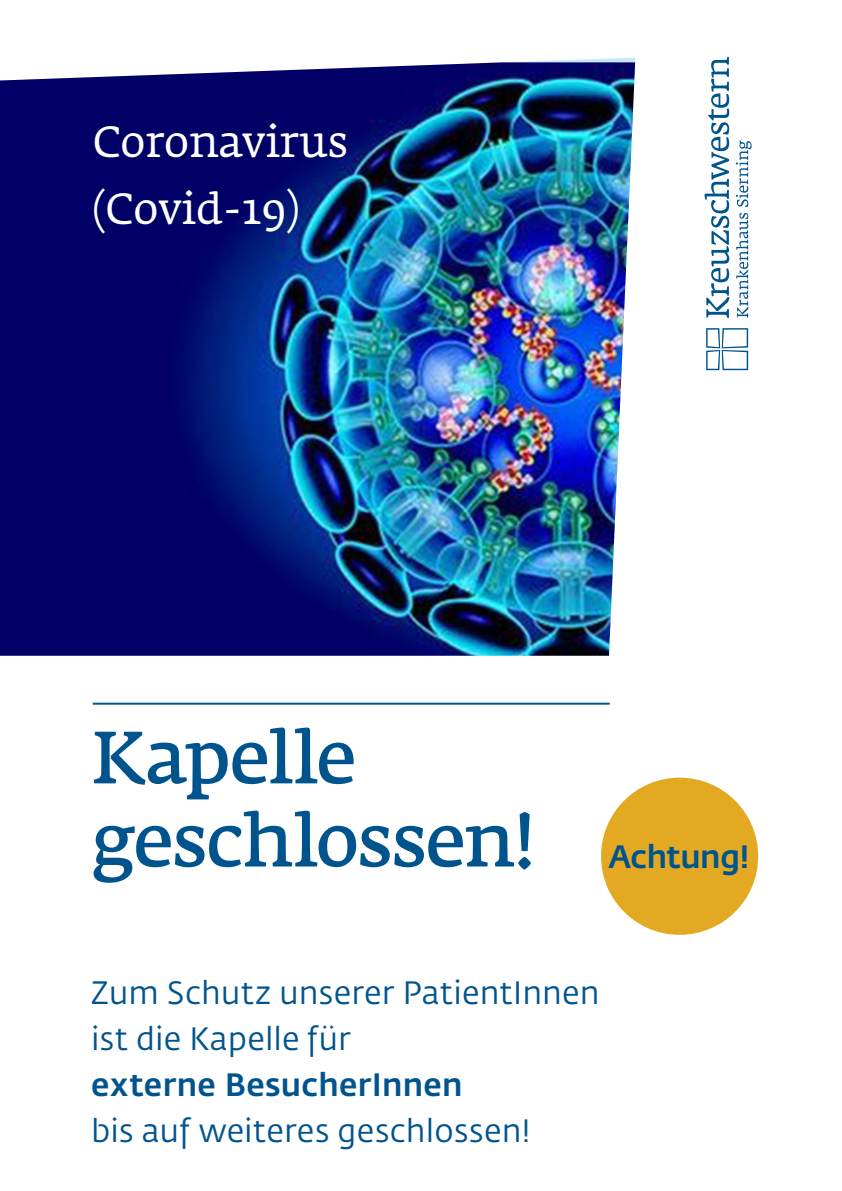
<style>
.page{position:relative;width:842px;height:1191px;background:#fff}
.page>*{position:absolute;margin:0;border:0;box-sizing:border-box;transform-origin:0 0}
.Titel_HL_Verhältnis{font:73px "Fedra Serif A Std Demi";letter-spacing:-.02em;color:#00548e}
.t1{font:43px "Fedra Serif A Std";color:#fff}
.Titel_Zusatztext{font:32px "Fedra Sans Std";letter-spacing:.005em;color:#00548e}
.Titel_Zusatztext-2{font:500 32px "Fedra Sans Std";letter-spacing:.01em;color:#00548e}
.Kern_Fliesstext_Dunk{font:500 32px "Fedra Sans Std";letter-spacing:-.015em;color:#00548e}
</style>
<div class="page">
<img style="left:0;top:62px;width:635px;height:593px">
<hr style="left:93px;top:702px;width:517px;height:2px;background:#00548e">
<div style="left:601px;top:777px;width:157px;height:158px;background:#e4a922;border-radius:50%"></div>
<svg style="left:704px;top:57px;width:25px;height:261px"></svg>
<svg style="left:706px;top:328px;width:42px;height:42px"></svg>
<svg style="left:736px;top:141px;width:16px;height:177px"></svg>
<p class="t1" style="left:93px;top:115px;width:257px">Coronavirus</p>
<p class="t1" style="left:93px;top:182px;width:208px">(Covid-19)</p>
<p class="Titel_HL_Verhältnis" style="left:91px;top:710px;width:267px">Kapelle</p>
<p class="Titel_HL_Verhältnis" style="left:91px;top:793px;width:445px">geschlossen!</p>
<p class="Kern_Fliesstext_Dunk" style="left:609px;top:837px;width:143px">Achtung!</p>
<p class="Titel_Zusatztext" style="left:91px;top:973px;width:510px">Zum Schutz unserer PatientInnen</p>
<p class="Titel_Zusatztext" style="left:91px;top:1019px;width:261px">ist die Kapelle für</p>
<p class="Titel_Zusatztext-2" style="left:91px;top:1065px;width:373px">externe BesucherInnen</p>
<p class="Titel_Zusatztext" style="left:91px;top:1111px;width:441px">bis auf weiteres geschlossen!</p>
</div>
